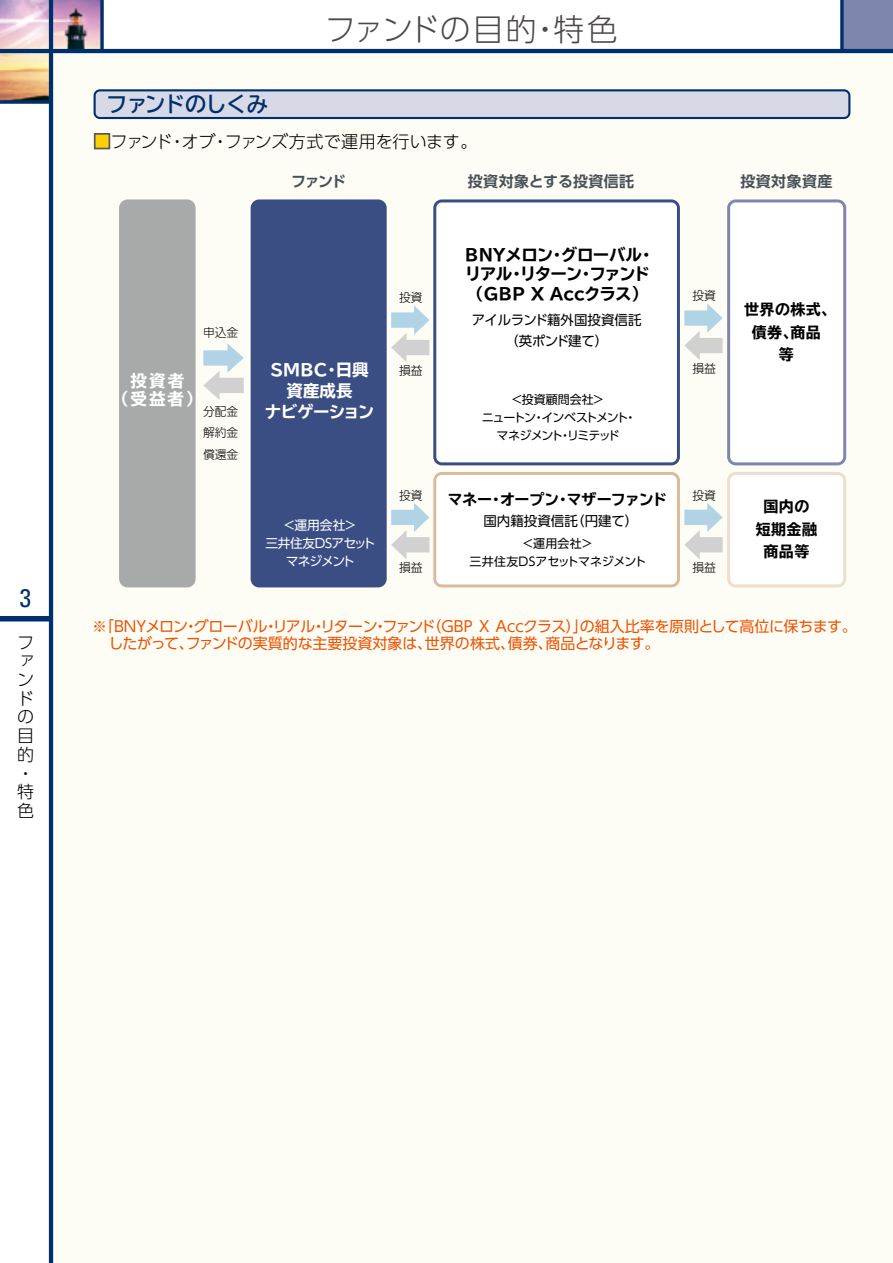
<style>
.page{position:relative;width:893px;height:1263px;background:#fff}
.page>*{position:absolute;margin:0;border:0;box-sizing:border-box;transform-origin:0 0}
.t1{font:300 30.9px "UD Shin Go Pro";letter-spacing:.005em;color:#4c4948}
.t2{font:condensed 25.5px "Univers";color:#00306b}
.t3{font:700 21.3px "TBUD Go Std";letter-spacing:-.04em;color:#00306b}
.t4{font:300 16.95px/18.8px "UD Shin Go Pro";letter-spacing:-.02em;color:#000}
.t5{font:700 expanded 16.5px/19.5px "TBUD Go Std";letter-spacing:-.04em;color:#000}
.t6{font:700 expanded 16.5px/21px "TBUD Go Std";color:#fff;text-align:center}
.t7{font:15px/17px "UD Shin Go Pro";letter-spacing:-.025em;color:#ea5504}
.t8{font:700 expanded 15px/22.5px "TBUD Go Std";letter-spacing:.025em;color:#000;text-align:center}
.t9{font:700 15px "UD Shin Go Pro De";letter-spacing:.025em;color:#485157}
.t10{font:700 expanded 15px "TBUD Go Std";letter-spacing:-.025em;color:#000}
.t11{font:13.5px/21px "UD Shin Go Pro";letter-spacing:-.025em;color:#000;text-align:center}
.t12{font:13.5px "UD Shin Go Pro";color:#000}
.t13{font:12.75px/18px "UD Shin Go Pro";letter-spacing:-.05em;color:#fff;text-align:center}
.t14{font:12px/18px "UD Shin Go Pro";letter-spacing:-.09em;color:#000;text-align:center}
.t15{font:300 12px/21.8px "UD Shin Go Pro";letter-spacing:-.005em;color:#000;text-align:justify}
.t16{font:12px/18px "UD Shin Go Pro";color:#000;text-align:center}
.s1{color:#fdd000}
</style>
<div class="page">
<img style="left:0;top:0;width:100px;height:100px">
<div style="left:842px;top:0;width:51px;height:51px;background:#7e86ae"></div>
<hr style="left:892px;top:0;width:1px;height:51px;background:#5374b8">
<svg style="left:840px;top:0;width:4px;height:49px"></svg>
<div style="left:51px;top:51px;width:842px;height:1212px;background:#fdfcf5"></div>
<div style="left:0;top:616px;width:51px;height:5px;background:#00306b"></div>
<hr style="left:49px;top:0;width:4px;height:1263px;background:#00306b">
<hr style="left:0;top:49px;width:893px;height:4px;background:#00306b">
<svg style="left:0;top:100px;width:49px;height:4px"></svg>
<svg style="left:100px;top:0;width:4px;height:49px"></svg>
<svg style="left:94px;top:89px;width:756px;height:30px;background:#b8c1d5"></svg>
<div style="left:94px;top:133px;width:16px;height:16px;border:2px solid #595757"></div>
<div style="left:433px;top:199px;width:247px;height:266px;background:#fff"></div>
<div style="left:119px;top:199px;width:77px;height:388px;background:#a8a9a9;border-radius:9px"></div>
<div style="left:251px;top:199px;width:136px;height:388px;background:#3a4e83;border-radius:9px"></div>
<svg style="left:203px;top:343px;width:41px;height:57px"></svg>
<svg style="left:684px;top:199px;width:162px;height:266px"></svg>
<svg style="left:391px;top:472px;width:455px;height:115px"></svg>
<svg style="left:391px;top:305px;width:38px;height:57px"></svg>
<h2 class="t2" style="left:20px;top:582px;width:13px">3</h2>
<p class="t4" style="left:17px;top:632px;width:18px">ファンドの目的・特色</p>
<h3 class="t3" style="left:106px;top:87px;width:163px">ファンドのしくみ</h3>
<h1 class="t1" style="left:325px;top:4px;width:295px">ファンドの目的・特色</h1>
<p class="t4" style="left:94px;top:131px;width:385px"><span class="s1">■</span>ファンド・オブ・ファンズ方式で運用を行います。</p>
<p class="t15" style="left:203px;top:321px;width:36px">申込金</p>
<p class="t6" style="left:112px;top:371px;width:91px;line-height:18.8px">投資者<br>（受益者）</p>
<p class="t15" style="left:203px;top:400px;width:37px">分配金解約金償還金</p>
<p class="t9" style="left:291px;top:169px;width:56px">ファンド</p>
<p class="t9" style="left:468px;top:169px;width:168px">投資対象とする投資信託</p>
<p class="t9" style="left:740px;top:169px;width:93px">投資対象資産</p>
<p class="t6" style="left:265px;top:359px;width:111px">SMBC・日興資産成長<br>ナビゲーション</p>
<p class="t15" style="left:399px;top:286px;width:25px">投資</p>
<p class="t15" style="left:399px;top:359px;width:25px">損益</p>
<p class="t13" style="left:265px;top:515px;width:112px">＜運用会社＞<br>三井住友DSアセットマネジメント</p>
<p class="t15" style="left:399px;top:484px;width:25px">投資</p>
<p class="t15" style="left:399px;top:556px;width:25px">損益</p>
<p class="t5" style="left:465px;top:245px;width:191px">BNYメロン・グローバル・リアル・リターン・ファンド（GBP X Accクラス）</p>
<p class="t11" style="left:472px;top:309px;width:171px">アイルランド籍外国投資信託（英ポンド建て）</p>
<p class="t14" style="left:482px;top:390px;width:156px">＜投資顧問会社＞<br>ニュートン・インベストメント・マネジメント・リミテッド</p>
<p class="t10" style="left:448px;top:491px;width:221px">マネー・オープン・マザーファンド</p>
<p class="t12" style="left:483px;top:510px;width:156px">国内籍投資信託（円建て）</p>
<p class="t16" style="left:469px;top:534px;width:178px">＜運用会社＞<br>三井住友DSアセットマネジメント</p>
<p class="t15" style="left:692px;top:284px;width:25px">投資</p>
<p class="t15" style="left:692px;top:357px;width:25px">損益</p>
<p class="t15" style="left:692px;top:484px;width:25px">投資</p>
<p class="t15" style="left:692px;top:556px;width:25px">損益</p>
<p class="t8" style="left:744px;top:299px;width:93px">世界の株式、債券、商品<br>等</p>
<p class="t8" style="left:756px;top:496px;width:63px">国内の短期金融商品等</p>
<p class="t7" style="left:109px;top:617px;width:750px;text-indent:-17px">※「BNYメロン・グローバル・リアル・リターン・ファンド（ＧＢＰ Ｘ Ａｃｃクラス）」の組入比率を原則として高位に保ちます。したがって、ファンドの実質的な主要投資対象は、世界の株式、債券、商品となります。</p>
</div>
